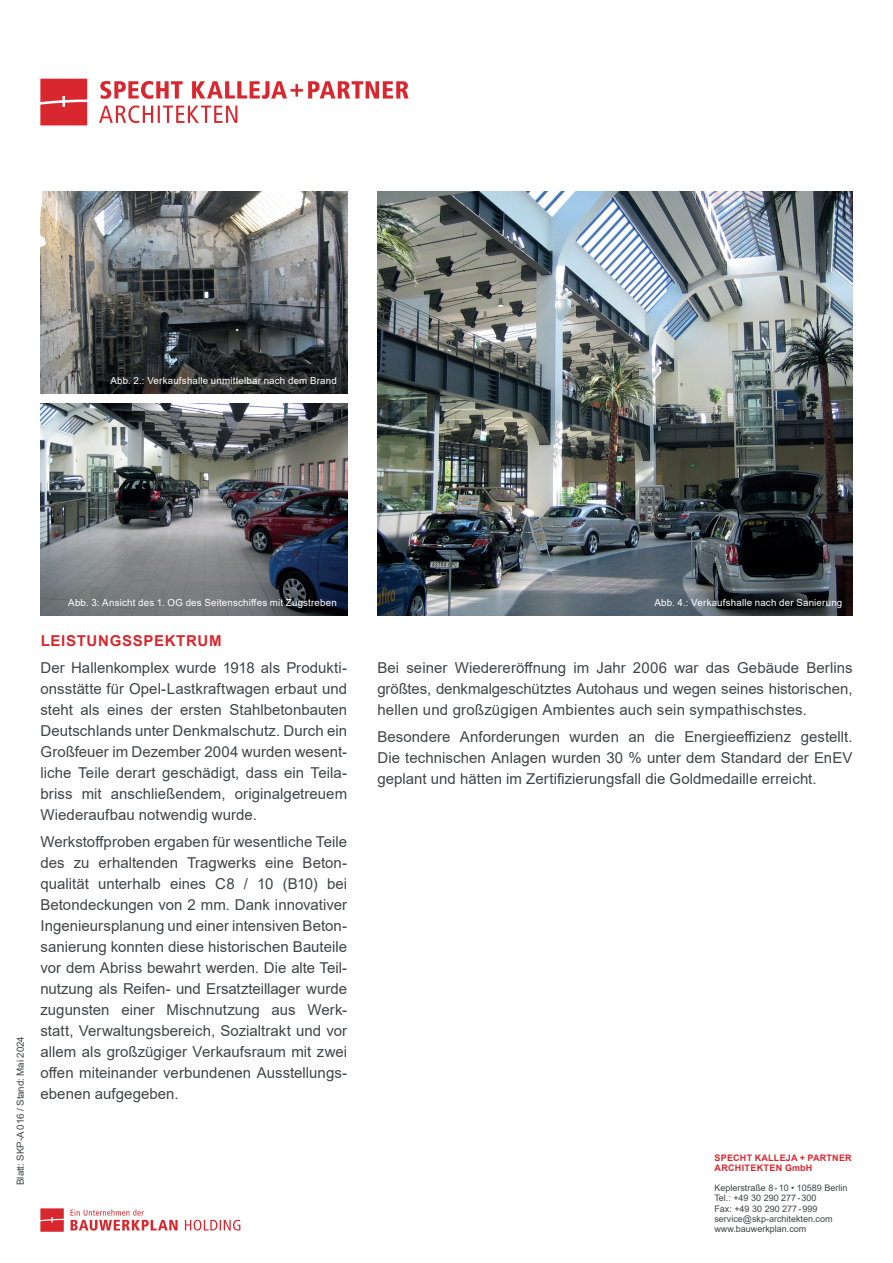
<style>
.page{position:relative;width:893px;height:1263px;background:#fff}
.page>*{position:absolute;margin:0;border:0;box-sizing:border-box;transform-origin:0 0}
.t1{font:15px/21px "Arial";letter-spacing:.005em;color:#414445;text-align:justify}
.t2{font:700 15px "Arial";letter-spacing:.045em;color:#d8272e}
.t3{font:9.75px "Arial";letter-spacing:.02em;color:#fff}
.t4{font:9.75px "Arial";letter-spacing:-.01em;color:#414445}
.t5{font:9px/10.1px "Arial";color:#414445}
.t6{font:700 9px/10.1px "Arial";letter-spacing:.025em;color:#d8272e}
</style>
<div class="page">
<svg style="left:40px;top:79px;width:47px;height:46px"></svg>
<svg style="left:100px;top:81px;width:309px;height:18px"></svg>
<svg style="left:99px;top:105px;width:138px;height:18px"></svg>
<svg style="left:40px;top:1208px;width:24px;height:24px"></svg>
<svg style="left:185px;top:1220px;width:55px;height:10px"></svg>
<svg style="left:71px;top:1209px;width:107px;height:22px"></svg>
<img style="left:40px;top:192px;width:307px;height:202px">
<img style="left:377px;top:192px;width:476px;height:424px">
<img style="left:40px;top:404px;width:307px;height:212px">
<p class="t3" style="left:110px;top:373px;width:228px">Abb. 2.: Verkaufshalle unmittelbar nach dem Brand</p>
<p class="t4" style="left:14px;top:1185px;width:150px;rotate:-90deg">Blatt: SKP-A 016 / Stand: Mai 2024</p>
<p class="t3" style="left:68px;top:595px;width:270px">Abb. 3: Ansicht des 1. OG des Seitenschiffes mit Zugstreben</p>
<p class="t3" style="left:654px;top:595px;width:189px">Abb. 4.: Verkaufshalle nach der Sanierung</p>
<p class="t2" style="left:41px;top:630px;width:182px">LEISTUNGSSPEKTRUM</p>
<p class="t1" style="left:40px;top:657px;width:308px">Der Hallenkomplex wurde 1918 als Produkti&shy;onsstätte für Opel-Lastkraftwagen erbaut und steht als eines der ersten Stahlbetonbauten Deutschlands unter Denkmalschutz. Durch ein Großfeuer im Dezember 2004 wurden wesent&shy;liche Teile derart geschädigt, dass ein Teila&shy;briss mit anschließendem, originalgetreuem Wiederaufbau notwendig wurde.</p>
<p class="t1" style="left:40px;top:831px;width:308px">Werkstoffproben ergaben für wesentliche Teile des zu erhaltenden Tragwerks eine Beton&shy;qualität unterhalb eines C8 / 10 (B10) bei Betondeckungen von 2 mm. Dank innovativer Ingenieursplanung und einer intensiven Beton&shy;sanierung konnten diese historischen Bauteile vor dem Abriss bewahrt werden. Die alte Teil&shy;nutzung als Reifen- und Ersatzteillager wurde zugunsten einer Mischnutzung aus Werk&shy;statt, Verwaltungsbereich, Sozialtrakt und vor allem als großzügiger Verkaufsraum mit zwei offen miteinander verbundenen Ausstellungs&shy;ebenen aufgegeben.</p>
<p class="t1" style="left:377px;top:657px;width:477px">Bei seiner Wiedereröffnung im Jahr 2006 war das Gebäude Berlins größtes, denkmalgeschütztes Autohaus und wegen seines historischen, hellen und großzügigen Ambientes auch sein sympathischstes.</p>
<p class="t1" style="left:377px;top:726px;width:477px">Besondere Anforderungen wurden an die Energieeffizienz gestellt.<br>Die technischen Anlagen wurden 30 % unter dem Standard der EnEV geplant und hätten im Zertifizierungsfall die Goldmedaille erreicht.</p>
<p class="t6" style="left:714px;top:1153px;width:139px">SPECHT KALLEJA + PARTNER<br>ARCHITEKTEN GmbH</p>
<p class="t5" style="left:714px;top:1183px;width:134px">Keplerstraße 8 - 10 • 10589 Berlin<br>Tel.: +49 30 290 277 - 300<br>Fax: +49 30 290 277 - 999 service@skp-architekten.com www.bauwerkplan.com</p>
</div>
